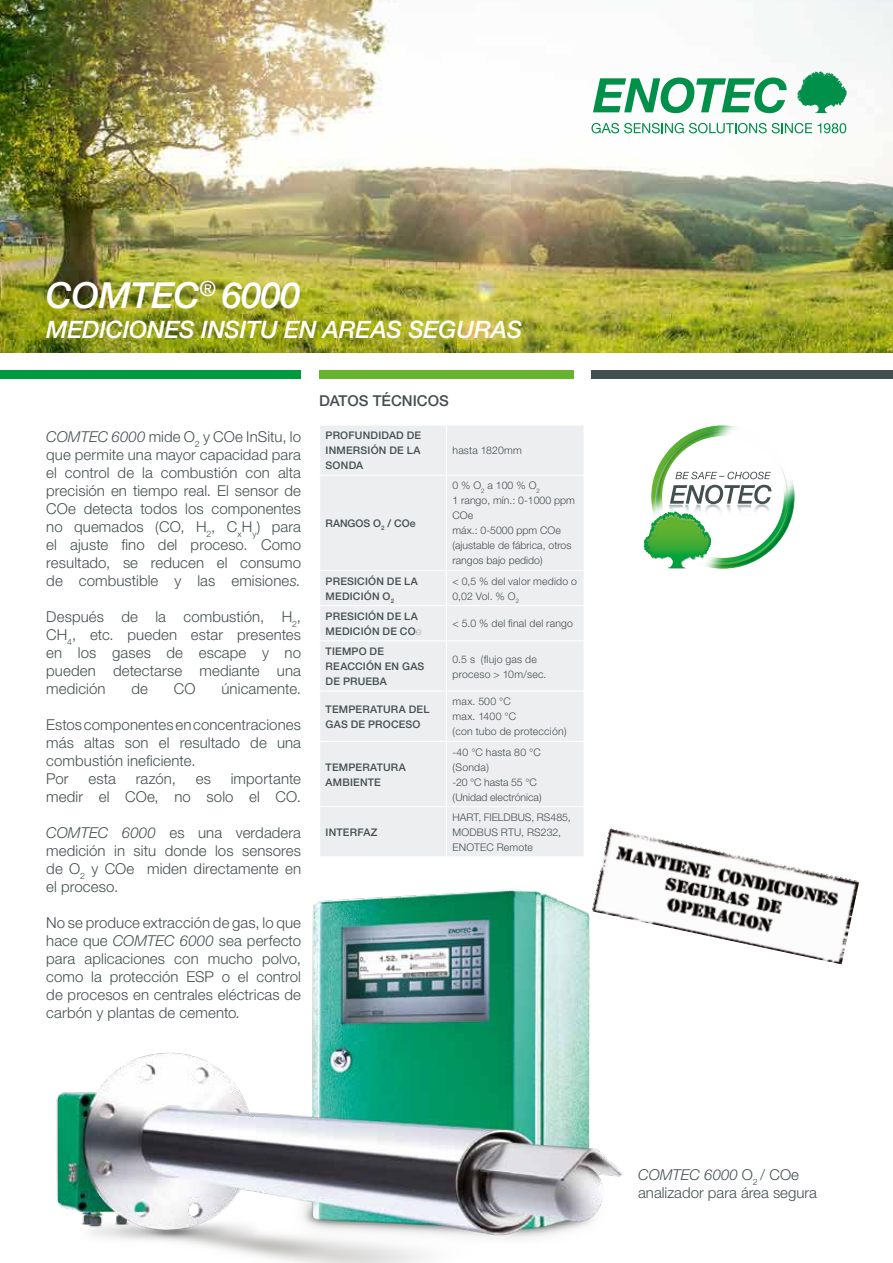
<style>
.page{position:relative;width:893px;height:1263px;background:#fff}
.page>*{position:absolute;margin:0;border:0;box-sizing:border-box;transform-origin:0 0}
.t1{font:italic 500 36px "Helvetica Neue";letter-spacing:-.01em;color:#fff}
.t2{font:italic 500 24px "Helvetica Neue";letter-spacing:-.01em;color:#fff}
.t3{font:300 15px/18px "Helvetica Neue";letter-spacing:.005em;color:#444f50;text-align:justify}
.t4{font:500 15px "Helvetica Neue";color:#444f50}
.t5{font:300 10.5px/15px "Helvetica Neue";letter-spacing:.005em;color:#444f50}
.t6{font:500 10.5px/15px "Helvetica Neue";letter-spacing:.02em;color:#444f50}
.t7{font:500 10.5px "Helvetica Neue";color:#444f50}
.s1{font-style:italic}
.s2{font-weight:200}
</style>
<div class="page">
<img style="left:0;top:0;width:893px;height:352px">
<svg style="left:591px;top:123px;width:221px;height:10px"></svg>
<svg style="left:818px;top:123px;width:28px;height:10px"></svg>
<svg style="left:593px;top:78px;width:194px;height:35px"></svg>
<svg style="left:797px;top:72px;width:49px;height:41px"></svg>
<div style="left:0;top:371px;width:301px;height:8px;background:#009b3e"></div>
<div style="left:319px;top:371px;width:255px;height:8px;background:#65b32e"></div>
<div style="left:592px;top:371px;width:301px;height:8px;background:#444f50"></div>
<img style="left:56px;top:889px;width:567px;height:374px">
<div style="left:320px;top:426px;width:264px;height:430px;background:#eceeef"></div>
<hr style="left:446px;top:426px;width:1px;height:49px;background:#fff">
<hr style="left:319px;top:475px;width:127px;height:1px;background:#fff">
<hr style="left:446px;top:475px;width:139px;height:1px;background:#fff">
<hr style="left:446px;top:476px;width:1px;height:94px;background:#fff">
<hr style="left:319px;top:570px;width:127px;height:1px;background:#fff">
<hr style="left:446px;top:570px;width:139px;height:1px;background:#fff">
<hr style="left:446px;top:571px;width:1px;height:34px;background:#fff">
<hr style="left:319px;top:605px;width:127px;height:1px;background:#fff">
<hr style="left:446px;top:605px;width:139px;height:1px;background:#fff">
<hr style="left:446px;top:606px;width:1px;height:34px;background:#fff">
<hr style="left:319px;top:640px;width:127px;height:1px;background:#fff">
<hr style="left:446px;top:640px;width:139px;height:1px;background:#fff">
<hr style="left:446px;top:641px;width:1px;height:49px;background:#fff">
<hr style="left:319px;top:690px;width:127px;height:2px;background:#fff">
<hr style="left:446px;top:690px;width:139px;height:2px;background:#fff">
<hr style="left:446px;top:692px;width:1px;height:49px;background:#fff">
<hr style="left:319px;top:741px;width:127px;height:1px;background:#fff">
<hr style="left:446px;top:741px;width:139px;height:1px;background:#fff">
<hr style="left:446px;top:742px;width:1px;height:64px;background:#fff">
<hr style="left:319px;top:806px;width:127px;height:1px;background:#fff">
<hr style="left:446px;top:806px;width:139px;height:1px;background:#fff">
<hr style="left:446px;top:807px;width:1px;height:49px;background:#fff">
<svg style="left:644px;top:425px;width:151px;height:144px"></svg>
<img style="left:592px;top:828px;width:267px;height:136px">
<h1 class="t1" style="left:46px;top:273px;width:256px">COMTEC<sup>®</sup> 6000</h1>
<h2 class="t2" style="left:46px;top:315px;width:478px">MEDICIONES INSITU EN AREAS SEGURAS</h2>
<p class="t3" style="left:46px;top:428px;width:256px"><span class="s1">COMTEC 6000</span> mide O<sub>2</sub> y COe InSitu, lo que permite una mayor capacidad para el control de la combustión con alta precisión en tiempo real. El sensor de COe detecta todos los componentes no quemados (CO, H<sub>2</sub>, C<sub>x</sub>H<sub>y</sub>) para el ajuste fino del proceso. Como resultado, se reducen el consumo de combustible y las emisione<span class="s1">s.</span></p>
<p class="t3" style="left:46px;top:608px;width:256px">Después de la combustión, H<sub>2</sub>, CH<sub>4</sub>, etc. pueden estar presentes en los gases de escape y no pueden detectarse mediante una medición</p>
<p class="t3" style="left:131px;top:680px;width:18px">de</p>
<p class="t3" style="left:174px;top:680px;width:23px">CO</p>
<p class="t3" style="left:221px;top:680px;width:81px">únicamente.</p>
<p class="t3" style="left:46px;top:716px;width:256px;text-align:left">Estos componentes en concentraciones más altas son el resultado de una combustión ineficiente.<br>Por</p>
<p class="t3" style="left:88px;top:770px;width:29px">esta</p>
<p class="t3" style="left:136px;top:770px;width:42px">razón,</p>
<p class="t3" style="left:196px;top:770px;width:17px">es</p>
<p class="t3" style="left:46px;top:770px;width:256px;text-align:right">importante<br>medir el COe, no solo el CO.</p>
<p class="t3" style="left:46px;top:824px;width:256px"><span class="s1">COMTEC 6000</span> es una verdadera medición in situ donde los sensores de O<sub>2</sub> y COe miden directamente en el proceso.</p>
<p class="t3" style="left:46px;top:914px;width:256px">No se produce extracción de gas, lo que hace que <span class="s1">COMTEC 6000</span> sea perfecto para aplicaciones con mucho polvo, como la protección ESP o el control de procesos en centrales eléctricas de carbón y plantas de cemento<span class="s1">.</span></p>
<p class="t4" style="left:319px;top:392px;width:131px">DATOS TÉCNICOS</p>
<p class="t6" style="left:326px;top:428px;width:97px;text-align:justify">PROFUNDIDAD DE INMERSIÓN DE LA SONDA</p>
<p class="t7" style="left:326px;top:517px;width:91px">RANGOS O<sub>2</sub> / COe</p>
<p class="t5" style="left:452px;top:443px;width:71px">hasta 1820mm</p>
<p class="t5" style="left:452px;top:478px;width:124px">0 % O<sub>2</sub> a 100 % O<sub>2<br></sub>1 rango, mín.: 0-1000 ppm<br>COe<br>máx.: 0-5000 ppm COe (ajustable de fábrica, otros rangos bajo pedido)</p>
<p class="t6" style="left:326px;top:573px;width:94px">PRESICIÓN DE LA<br>MEDICIÓN O<sub>2</sub></p>
<p class="t5" style="left:452px;top:573px;width:126px">&lt; 0,5 % del valor medido o<br>0,02 Vol. % O<sub>2</sub></p>
<p class="t6" style="left:326px;top:608px;width:97px">PRESICIÓN DE LA<br>MEDICIÓN DE CO<span class="s2">e</span></p>
<p class="t5" style="left:452px;top:616px;width:122px">&lt; 5.0 % del final del rango</p>
<p class="t6" style="left:326px;top:644px;width:100px">TIEMPO DE<br>REACCIÓN EN GAS<br>DE PRUEBA</p>
<p class="t5" style="left:452px;top:651px;width:96px">0.5 s (flujo gas de proceso &gt; 10m/sec.</p>
<p class="t6" style="left:326px;top:701px;width:105px">TEMPERATURA DEL<br>GAS DE PROCESO</p>
<p class="t5" style="left:452px;top:694px;width:116px">max. 500 °C<br>max. 1400 °C<br>(con tubo de protección)</p>
<p class="t6" style="left:326px;top:759px;width:82px">TEMPERATURA<br>AMBIENTE</p>
<p class="t5" style="left:452px;top:744px;width:91px">-40 °C hasta 80 °C (Sonda)<br>-20 °C hasta 55 °C (Unidad electrónica)</p>
<p class="t6" style="left:326px;top:824px;width:53px">INTERFAZ</p>
<p class="t5" style="left:452px;top:809px;width:120px">HART, FIELDBUS, RS485,<br>MODBUS RTU, RS232,<br>ENOTEC Remote</p>
<p class="t3" style="left:638px;top:1166px;width:180px"><span class="s1">COMTEC 6000</span> O<sub>2</sub> / COe analizador para área segura</p>
</div>
